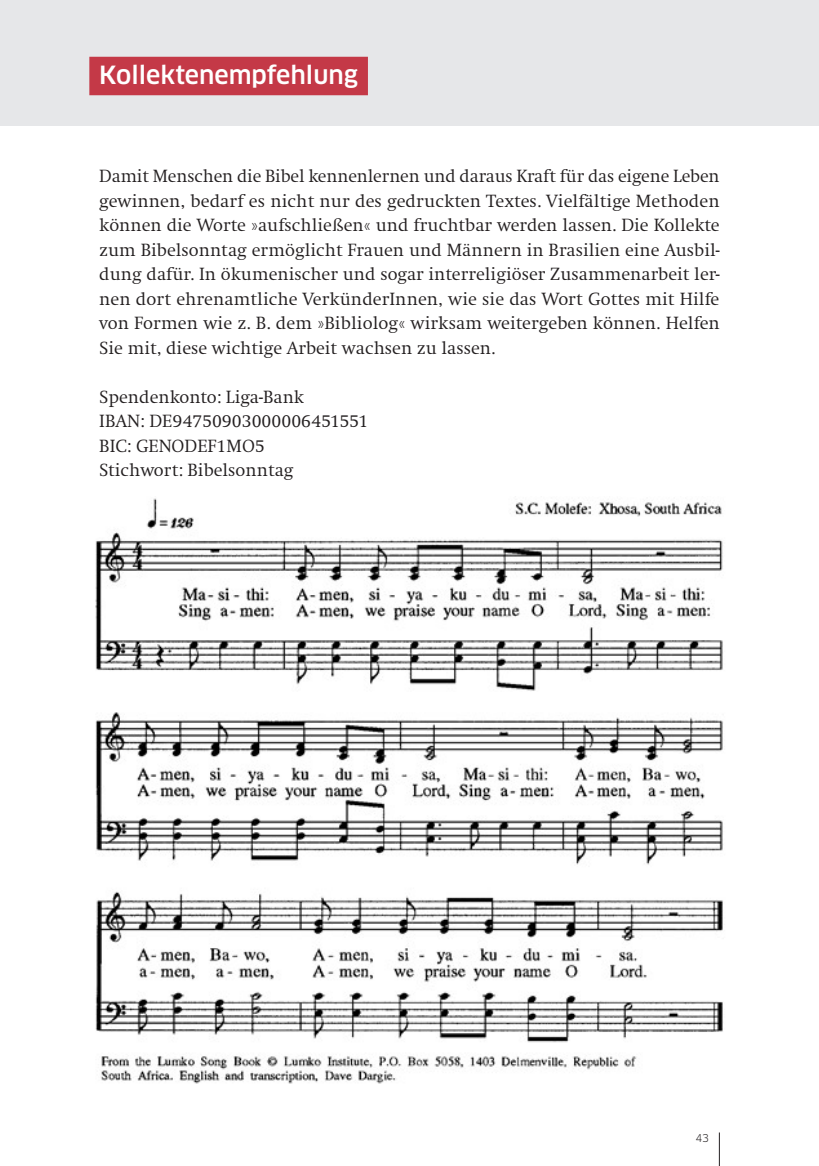
<style>
.page{position:relative;width:819px;height:1166px;background:#fff}
.page>*{position:absolute;margin:0;border:0;box-sizing:border-box;transform-origin:0 0}
.t1{font:500 24.5px "Clan";color:#fff}
.t2{font:300 18.38px/24.5px "Swift";color:#231f20;text-align:justify}
.t3{font:10.5px "Clan";color:#231f20}
</style>
<div class="page">
<div style="left:0;top:0;width:819px;height:125px;background:#e6e7e9"></div>
<div style="left:89px;top:57px;width:279px;height:38px;background:#c43947"></div>
<img style="left:95px;top:498px;width:628px;height:586px">
<hr style="left:719px;top:1132px;width:1px;height:34px;background:#231f20">
<h1 class="t1" style="left:99px;top:60px;width:260px">Kollektenempfehlung</h1>
<p class="t2" style="left:99px;top:164px;width:622px">Damit Menschen die Bibel kennenlernen und daraus Kraft für das eigene Leben gewinnen, bedarf es nicht nur des gedruckten Textes. Vielfältige Methoden können die Worte »aufschließen« und fruchtbar werden lassen. Die Kollekte zum Bibelsonntag ermöglicht Frauen und Männern in Brasilien eine Ausbil&shy;dung dafür. In ökumenischer und sogar interreligiöser Zusammenarbeit ler&shy;nen dort ehrenamtliche VerkünderInnen, wie sie das Wort Gottes mit Hilfe von Formen wie z. B. dem »Bibliolog« wirksam weitergeben können. Helfen Sie mit, diese wichtige Arbeit wachsen zu lassen.</p>
<p class="t2" style="left:99px;top:385px;width:270px;text-align:left">Spendenkonto: Liga-Bank<br>IBAN: DE94750903000006451551<br>BIC: GENODEF1MO5<br>Stichwort: Bibelsonntag</p>
<p class="t3" style="left:695px;top:1131px;width:15px">43</p>
</div>
